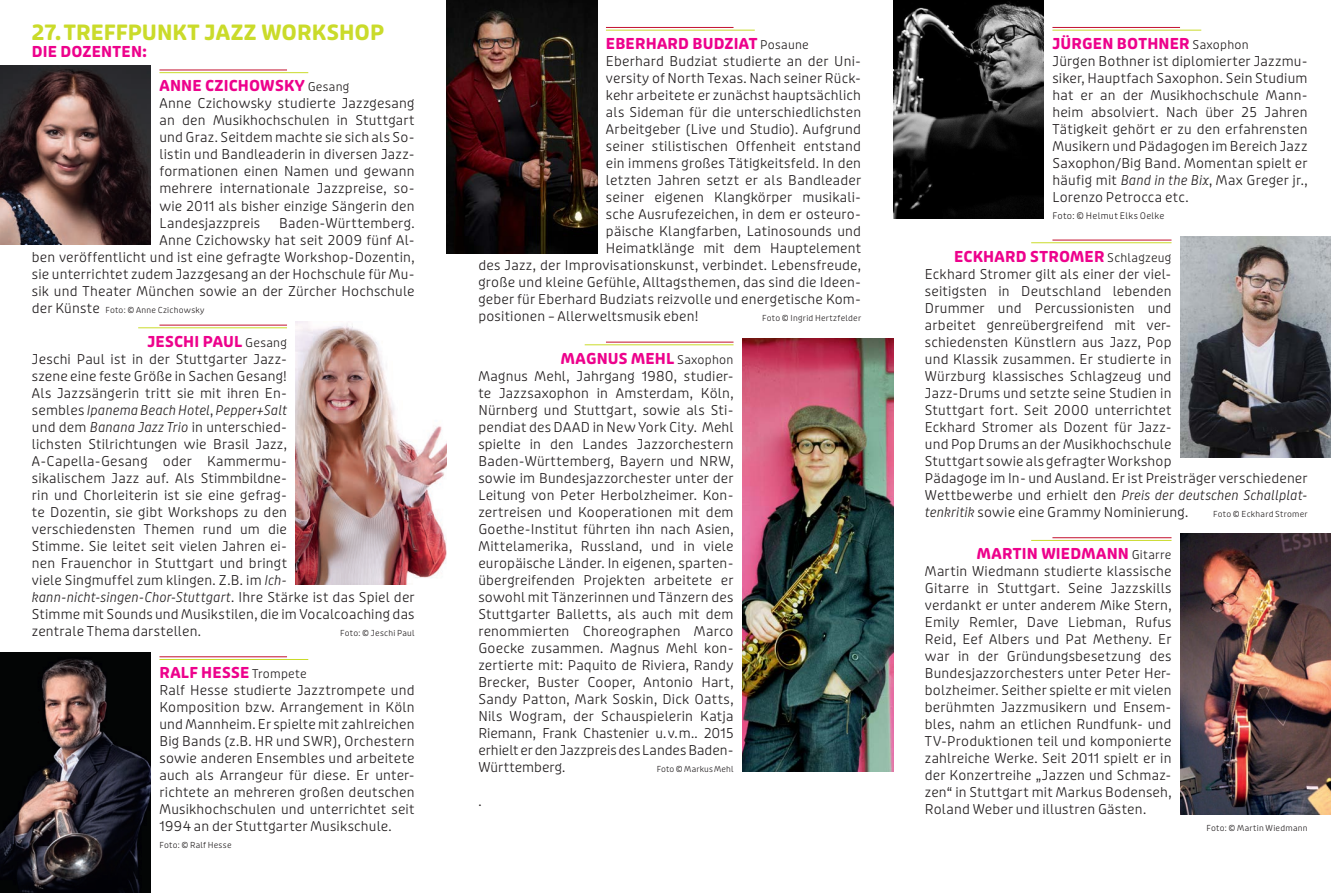
<style>
.page{position:relative;width:1331px;height:893px;background:#fff}
.page>*{position:absolute;margin:0;border:0;box-sizing:border-box;transform-origin:0 0}
.t1{font:700 21px "Puffin Display Soft";color:#cadb2a}
.t2{font:700 15px "Puffin Display Soft";letter-spacing:.01em;color:#ed028c}
.t3{font:300 13.5px/17px "Puffin Display";letter-spacing:.015em;color:#231f20;text-align:justify}
.t4{font:300 9px "Puffin Display";letter-spacing:.03em;color:#231f20}
.t5{font:300 8.25px "Puffin Display";letter-spacing:.03em;color:#231f20}
.s1{font-family:"Puffin Display";font-weight:300;font-size:12px;color:#231f20}
.s2{font-size:13.5px}
.s3{font-style:italic}
</style>
<div class="page">
<hr style="left:159px;top:70px;width:128px;height:1px;background:#c3102e">
<hr style="left:159px;top:72px;width:149px;height:1px;background:#cadb2a">
<hr style="left:159px;top:325px;width:128px;height:1px;background:#c3102e">
<hr style="left:138px;top:327px;width:149px;height:1px;background:#cadb2a">
<hr style="left:159px;top:656px;width:128px;height:1px;background:#c3102e">
<hr style="left:159px;top:659px;width:149px;height:1px;background:#cadb2a">
<hr style="left:606px;top:27px;width:127px;height:1px;background:#c3102e">
<hr style="left:606px;top:30px;width:149px;height:1px;background:#cadb2a">
<hr style="left:606px;top:342px;width:127px;height:1px;background:#c3102e">
<hr style="left:585px;top:344px;width:148px;height:1px;background:#cadb2a">
<hr style="left:1052px;top:27px;width:128px;height:1px;background:#c3102e">
<hr style="left:1052px;top:30px;width:149px;height:1px;background:#cadb2a">
<hr style="left:1052px;top:240px;width:119px;height:1px;background:#c3102e">
<hr style="left:1031px;top:242px;width:140px;height:1px;background:#cadb2a">
<hr style="left:1052px;top:537px;width:119px;height:1px;background:#c3102e">
<hr style="left:1031px;top:540px;width:140px;height:1px;background:#cadb2a">
<img style="left:0;top:66px;width:151px;height:178px">
<img style="left:1180px;top:534px;width:151px;height:280px">
<img style="left:296px;top:321px;width:150px;height:264px">
<img style="left:446px;top:0;width:151px;height:253px">
<img style="left:1180px;top:236px;width:151px;height:221px">
<img style="left:0;top:653px;width:151px;height:240px">
<img style="left:742px;top:338px;width:151px;height:434px">
<img style="left:893px;top:0;width:151px;height:219px">
<h1 class="t1" style="left:32px;top:20px;width:354px">27.TREFFPUNKT JAZZ WORKSHOP</h1>
<p class="t2" style="left:32px;top:43px;width:116px">DIE DOZENTEN:</p>
<p class="t2" style="left:159px;top:77px;width:192px">ANNE CZICHOWSKY <span class="s1">Gesang</span></p>
<p class="t3" style="left:159px;top:95px;width:257px">Anne Czichowsky studierte Jazzgesang an den Musikhochschulen in Stuttgart und Graz. Seitdem machte sie sich als So&shy;listin und Bandleaderin in diversen Jazz&shy;formationen einen Namen und gewann mehrere internationale Jazzpreise, so&shy;wie 2011 als bisher einzige Sängerin den Landesjazzpreis</p>
<p class="t3" style="left:32px;top:215px;width:384px;text-align:right">Baden-Württemberg.<br>Anne Czichowsky hat seit 2009 fünf Al-<br>ben veröffentlicht und ist eine gefragte Workshop-Dozentin, sie unterrichtet zudem Jazzgesang an der Hochschule für Mu&shy;sik und Theater München sowie an der Zürcher Hochschule</p>
<p class="t5" style="left:32px;top:305px;width:174px"><span class="s2">der Künste</span> Foto: © Anne Czichowsky</p>
<p class="t2" style="left:147px;top:332px;width:141px">JESCHI PAUL <span class="s1">Gesang</span></p>
<p class="t3" style="left:32px;top:351px;width:384px;text-align:left">Jeschi Paul ist in der Stuttgarter Jazz-<br>szene eine feste Größe in Sachen Gesang!<br>Als Jazzsängerin tritt sie mit ihren En-<br>sembles <span class="s3">Ipanema Beach Hotel</span>, <span class="s3">Pepper+Salt<br></span>und dem <span class="s3">Banana Jazz Trio</span> in unterschied-<br>lichsten Stilrichtungen wie Brasil Jazz,<br>A-Capella-Gesang oder Kammermu-<br>sikalischem Jazz auf. Als Stimmbildne-<br>rin und Chorleiterin ist sie eine gefrag-<br>te Dozentin, sie gibt Workshops zu den<br>verschiedensten Themen rund um die<br>Stimme. Sie leitet seit vielen Jahren ei-<br>nen Frauenchor in Stuttgart und bringt<br>viele Singmuffel zum klingen. Z.B. im <span class="s3">Ich&shy;kann-nicht-singen-Chor-Stuttgart</span>. Ihre Stärke ist das Spiel der Stimme mit Sounds und Musikstilen, die im Vocalcoaching das zentrale Thema darstellen.</p>
<p class="t5" style="left:340px;top:628px;width:76px">Foto: © Jeschi Paul</p>
<p class="t2" style="left:159px;top:664px;width:149px">RALF HESSE <span class="s1">Trompete</span></p>
<p class="t3" style="left:159px;top:682px;width:257px">Ralf Hesse studierte Jazztrompete und Komposition bzw. Arrangement in Köln und Mannheim. Er spielte mit zahlreichen Big Bands (z.B. HR und SWR), Orchestern sowie anderen Ensembles und arbeitete auch als Arrangeur für diese. Er unter&shy;richtete an mehreren großen deutschen Musikhochschulen und unterrichtet seit 1994 an der Stuttgarter Musikschule.</p>
<p class="t5" style="left:159px;top:841px;width:74px">Foto: © Ralf Hesse</p>
<p class="t2" style="left:606px;top:34px;width:204px">EBERHARD BUDZIAT <span class="s1">Posaune</span></p>
<p class="t3" style="left:606px;top:53px;width:257px">Eberhard Budziat studierte an der Uni-</p>
<p class="t3" style="left:606px;top:70px;width:257px">versity of North Texas. Nach seiner Rück-</p>
<p class="t3" style="left:606px;top:87px;width:257px">kehr arbeitete er zunächst hauptsächlich</p>
<p class="t3" style="left:606px;top:104px;width:257px">als Sideman für die unterschiedlichsten</p>
<p class="t3" style="left:606px;top:121px;width:257px">Arbeitgeber (Live und Studio). Aufgrund</p>
<p class="t3" style="left:606px;top:138px;width:257px">seiner stilistischen Offenheit entstand</p>
<p class="t3" style="left:606px;top:155px;width:257px">ein immens großes Tätigkeitsfeld. In den</p>
<p class="t3" style="left:606px;top:172px;width:257px">letzten Jahren setzt er als Bandleader</p>
<p class="t3" style="left:606px;top:189px;width:257px">seiner eigenen Klangkörper musikali-</p>
<p class="t3" style="left:606px;top:206px;width:257px">sche Ausrufezeichen, in dem er osteuro-</p>
<p class="t3" style="left:606px;top:223px;width:257px">päische Klangfarben, Latinosounds und</p>
<p class="t3" style="left:606px;top:240px;width:257px">Heimatklänge mit dem Hauptelement</p>
<p class="t3" style="left:478px;top:257px;width:384px">des Jazz, der Improvisationskunst, verbindet. Lebensfreude,</p>
<p class="t3" style="left:478px;top:274px;width:384px">große und kleine Gefühle, Alltagsthemen, das sind die Ideen-</p>
<p class="t3" style="left:478px;top:291px;width:384px">geber für Eberhard Budziats reizvolle und energetische Kom-</p>
<p class="t3" style="left:478px;top:308px;width:222px">positionen – Allerweltsmusik eben!</p>
<p class="t5" style="left:762px;top:313px;width:100px">Foto © Ingrid Hertzfelder</p>
<p class="t2" style="left:561px;top:349px;width:174px">MAGNUS MEHL <span class="s1">Saxophon</span></p>
<p class="t3" style="left:478px;top:368px;width:257px">Magnus Mehl, Jahrgang 1980, studier&shy;te Jazzsaxophon in Amsterdam, Köln, Nürnberg und Stuttgart, sowie als Sti&shy;pendiat des DAAD in New York City. Mehl spielte in den Landes Jazzorchestern Baden-Württemberg, Bayern und NRW, sowie im Bundesjazzorchester unter der Leitung von Peter Herbolzheimer. Kon&shy;zertreisen und Kooperationen mit dem Goethe-Institut führten ihn nach Asien, Mittelamerika, Russland, und in viele europäische Länder. In eigenen, sparten&shy;übergreifenden Projekten arbeitete er sowohl mit Tänzerinnen und Tänzern des Stuttgarter Balletts, als auch mit dem renommierten Choreographen Marco Goecke zusammen. Magnus Mehl kon&shy;zertierte mit: Paquito de Riviera, Randy Brecker, Buster Cooper, Antonio Hart, Sandy Patton, Mark Soskin, Dick Oatts, Nils Wogram, der Schauspielerin Katja Riemann, Frank Chastenier u.v.m.. 2015 erhielt er den Jazzpreis des Landes Baden-Württemberg.</p>
<p class="t5" style="left:657px;top:764px;width:78px">Foto © Markus Mehl</p>
<p class="t3" style="left:478px;top:793px;width:5px">.</p>
<p class="t2" style="left:1052px;top:34px;width:198px">JÜRGEN BOTHNER <span class="s1">Saxophon</span></p>
<p class="t3" style="left:1052px;top:53px;width:257px">Jürgen Bothner ist diplomierter Jazzmu&shy;siker, Hauptfach Saxophon. Sein Studium hat er an der Musikhochschule Mann&shy;heim absolviert. Nach über 25 Jahren Tätigkeit gehört er zu den erfahrensten Musikern und Pädagogen im Bereich Jazz Saxophon/Big Band. Momentan spielt er häufig mit <span class="s3">Band in the Bix</span>, Max Greger jr., Lorenzo Petrocca etc.</p>
<p class="t4" style="left:1052px;top:211px;width:114px">Foto: © Helmut Elks Oelke</p>
<p class="t2" style="left:954px;top:247px;width:219px">ECKHARD STROMER <span class="s1">Schlagzeug</span></p>
<p class="t3" style="left:925px;top:266px;width:384px;text-align:left">Eckhard Stromer gilt als einer der viel-<br>seitigsten in Deutschland lebenden<br>Drummer und Percussionisten und<br>arbeitet genreübergreifend mit ver-<br>schiedensten Künstlern aus Jazz, Pop<br>und Klassik zusammen. Er studierte in<br>Würzburg klassisches Schlagzeug und<br>Jazz-Drums und setzte seine Studien in<br>Stuttgart fort. Seit 2000 unterrichtet<br>Eckhard Stromer als Dozent für Jazz-<br>und Pop Drums an der Musikhochschule<br>Stuttgart sowie als gefragter Workshop<br>Pädagoge im In- und Ausland. Er ist Preisträger verschiedener Wettbewerbe und erhielt den <span class="s3">Preis der deutschen Schallplat&shy;tenkritik</span> sowie eine Grammy Nominierung.</p>
<p class="t5" style="left:1213px;top:509px;width:96px">Foto © Eckhard Stromer</p>
<p class="t2" style="left:977px;top:545px;width:196px">MARTIN WIEDMANN <span class="s1">Gitarre</span></p>
<p class="t3" style="left:925px;top:563px;width:248px">Martin Wiedmann studierte klassische Gitarre in Stuttgart. Seine Jazzskills verdankt er unter anderem Mike Stern, Emily Remler, Dave Liebman, Rufus Reid, Eef Albers und Pat Metheny. Er war in der Gründungsbesetzung des Bundesjazzorchesters unter Peter Her&shy;bolzheimer. Seither spielte er mit vielen berühmten Jazzmusikern und Ensem&shy;bles, nahm an etlichen Rundfunk- und TV-Produktionen teil und komponierte zahlreiche Werke. Seit 2011 spielt er in der Konzertreihe „Jazzen und Schmaz&shy;zen“ in Stuttgart mit Markus Bodenseh, Roland Weber und illustren Gästen.</p>
<p class="t5" style="left:1206px;top:824px;width:103px">Foto: © Martin Wiedmann</p>
</div>
